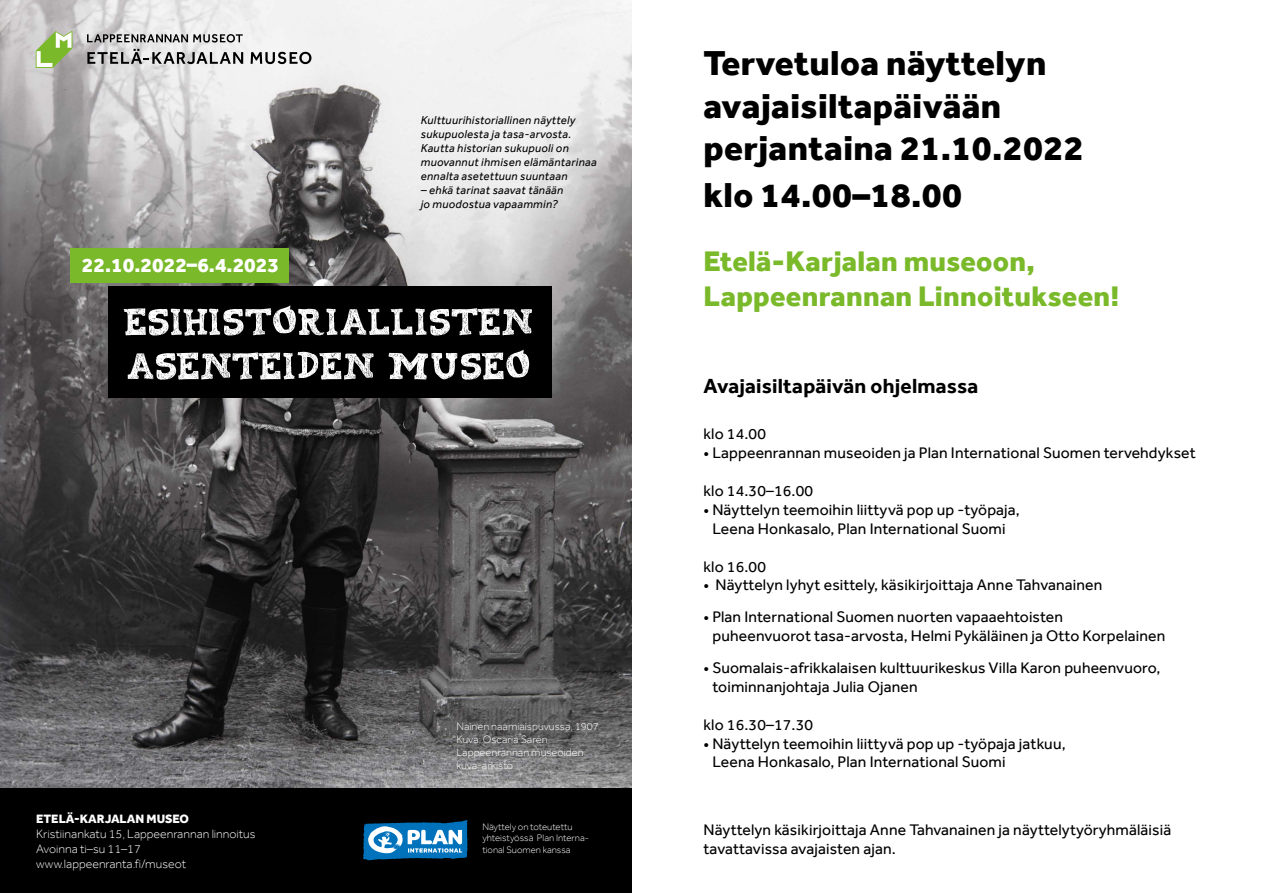
<style>
.page{position:relative;width:1263px;height:893px;background:#fff}
.page>*{position:absolute;margin:0;border:0;box-sizing:border-box;transform-origin:0 0}
.t1{font:800 35.55px/42.8px "Effra";letter-spacing:.01em;color:#000}
.t2{font:800 29.1px/35px "Effra";letter-spacing:.01em;color:#7ab929}
.t3{font:700 21px "Effra";letter-spacing:.01em;color:#000}
.t4{font:800 20.7px "Effra";color:#fff}
.t5{font:15.75px/18.9px "Effra";letter-spacing:.01em;color:#000}
.t6{font:300 12.45px/14.9px "Effra";color:#fff}
.t7{font:800 12.45px "Effra";color:#fff}
.t8{font:italic 11.7px/14.1px "Effra";letter-spacing:.025em;color:#000}
.t9{font:300 11.1px/13.2px "Effra";color:#fff}
.t10{font:300 9.6px/11.6px "Effra";color:#fff}
</style>
<div class="page">
<img style="left:0;top:0;width:631px;height:789px">
<div style="left:0;top:789px;width:631px;height:104px;background:#000"></div>
<div style="left:71px;top:248px;width:218px;height:34px;background:#7ab929"></div>
<div style="left:109px;top:286px;width:443px;height:112px;background:#000"></div>
<svg style="left:363px;top:820px;width:105px;height:40px;background:#4088b6"></svg>
<svg style="left:128px;top:350px;width:401px;height:30px"></svg>
<svg style="left:123px;top:305px;width:409px;height:31px"></svg>
<svg style="left:87px;top:34px;width:156px;height:9px"></svg>
<svg style="left:87px;top:49px;width:156px;height:15px"></svg>
<svg style="left:251px;top:52px;width:60px;height:12px"></svg>
<svg style="left:36px;top:31px;width:36px;height:37px"></svg>
<h3 class="t4" style="left:82px;top:253px;width:199px">22.10.2022–6.4.2023</h3>
<p class="t8" style="left:421px;top:113px;width:177px">Kulttuurihistoriallinen näyttely sukupuolesta ja tasa-arvosta.<br>Kautta historian sukupuoli on muovannut ihmisen elämäntarinaa ennalta asetettuun suuntaan</p>
<p class="t8" style="left:421px;top:183px;width:144px">– ehkä tarinat saavat tänään jo muodostua vapaammin?</p>
<p class="t9" style="left:456px;top:719px;width:147px">Nainen naamiaispuvussa, 1907.<br>Kuva: Oscaria Sarén<br>Lappeenrannan museoiden kuva-arkisto</p>
<p class="t7" style="left:36px;top:812px;width:154px">ETELÄ-KARJALAN MUSEO</p>
<p class="t6" style="left:36px;top:827px;width:221px">Kristiinankatu 15, Lappeenrannan linnoitus<br>Avoinna ti–su 11–17 www.lappeenranta.fi/museot</p>
<p class="t10" style="left:482px;top:821px;width:108px">Näyttely on toteutettu yhteistyössä Plan Interna&shy;tional Suomen kanssa</p>
<h1 class="t1" style="left:703px;top:41px;width:382px">Tervetuloa näyttelyn avajaisiltapäivään perjantaina 21.10.2022</h1>
<h1 class="t1" style="left:703px;top:173px;width:260px">klo 14.00–18.00</h1>
<h2 class="t2" style="left:703px;top:243px;width:417px">Etelä-Karjalan museoon,<br>Lappeenrannan Linnoitukseen!</h2>
<h3 class="t3" style="left:703px;top:374px;width:276px">Avajaisiltapäivän ohjelmassa</h3>
<p class="t5" style="left:703px;top:424px;width:64px">klo 14.00</p>
<p class="t5" style="left:703px;top:443px;width:494px">• Lappeenrannan museoiden ja Plan International Suomen tervehdykset</p>
<p class="t5" style="left:703px;top:481px;width:111px">klo 14.30–16.00</p>
<p class="t5" style="left:703px;top:500px;width:318px;text-align:center">• Näyttelyn teemoihin liittyvä pop up -työpaja,<br>Leena Honkasalo, Plan International Suomi</p>
<p class="t5" style="left:703px;top:557px;width:64px">klo 16.00</p>
<p class="t5" style="left:703px;top:575px;width:400px">• Näyttelyn lyhyt esittely, käsikirjoittaja Anne Tahvanainen</p>
<p class="t5" style="left:712px;top:607px;width:454px;text-indent:-9px">• Plan International Suomen nuorten vapaaehtoisten puheenvuorot tasa-arvosta, Helmi Pykäläinen ja Otto Korpelainen</p>
<p class="t5" style="left:712px;top:658px;width:449px;text-indent:-9px">• Suomalais-afrikkalaisen kulttuurikeskus Villa Karon puheenvuoro, toiminnanjohtaja Julia Ojanen</p>
<p class="t5" style="left:703px;top:715px;width:111px">klo 16.30–17.30</p>
<p class="t5" style="left:712px;top:734px;width:355px;text-indent:-9px">• Näyttelyn teemoihin liittyvä pop up -työpaja jatkuu,<br>Leena Honkasalo, Plan International Suomi</p>
<p class="t5" style="left:703px;top:820px;width:469px">Näyttelyn käsikirjoittaja Anne Tahvanainen ja näyttelytyöryhmäläisiä tavattavissa avajaisten ajan.</p>
</div>
